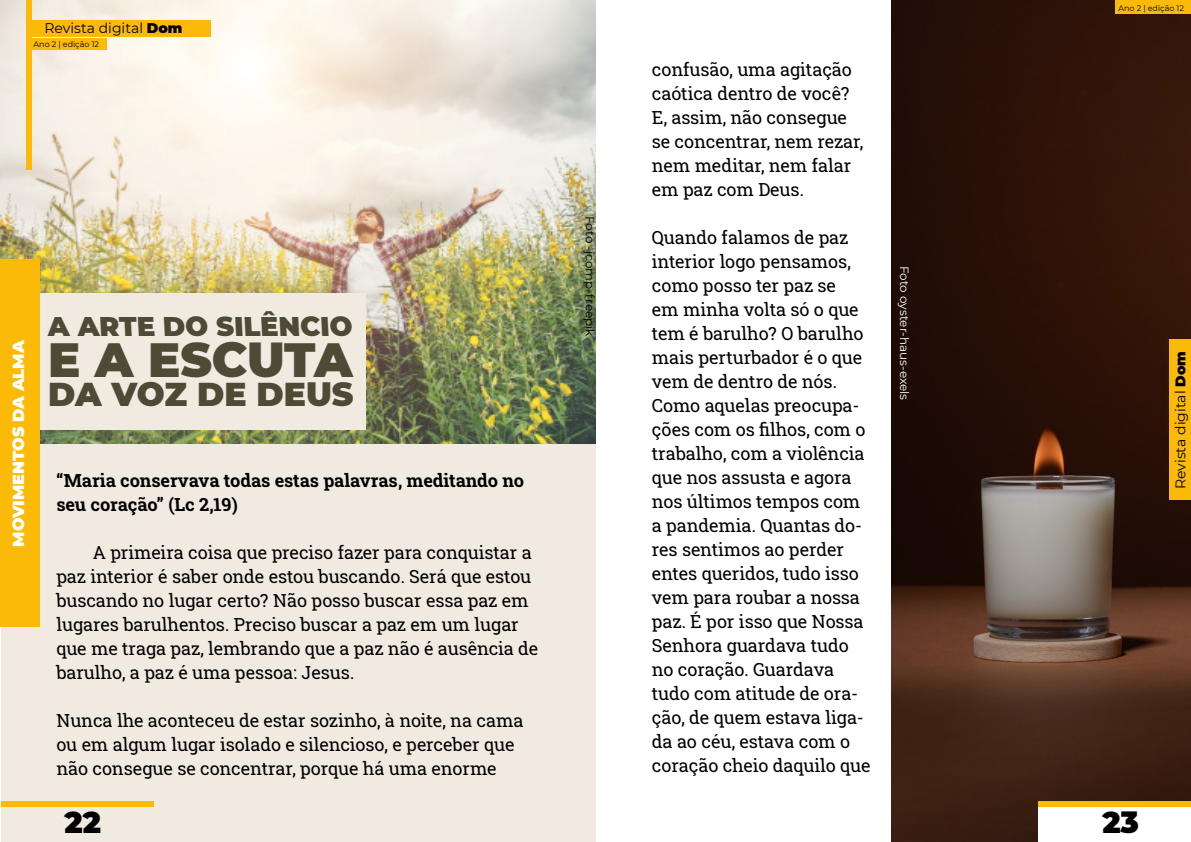
<style>
.page{position:relative;width:1191px;height:842px;background:#fff}
.page>*{position:absolute;margin:0;border:0;box-sizing:border-box;transform-origin:0 0}
.t1{font:900 48px "Montserrat";letter-spacing:-.01em;color:#4d4b36}
.t2{font:900 33px "Montserrat";color:#4d4b36}
.t3{font:900 30px "Montserrat";color:#000}
.t4{font:900 27px "Montserrat";color:#4d4b36}
.t5{font:18px/24px "Roboto Slab";color:#000}
.t6{font:700 18px/24px "Roboto Slab";color:#000}
.t7{font:900 16px "Montserrat";color:#fff}
.t8{font:14px "Montserrat";color:#000}
.t9{font:12px "Montserrat";color:#fff}
.t10{font:12px "Montserrat";color:#000}
.t11{font:8px "Montserrat";color:#000}
.s1{font-weight:900}
</style>
<div class="page">
<div style="left:1px;top:432px;width:595px;height:410px;background:#f1eae0"></div>
<img style="left:0;top:0;width:595px;height:443px">
<div style="left:1px;top:293px;width:364px;height:137px;background:#f1eae0"></div>
<img style="left:892px;top:0;width:299px;height:842px">
<div style="left:1038px;top:804px;width:153px;height:38px;background:#fff"></div>
<div style="left:30px;top:20px;width:181px;height:16px;background:#fbb908"></div>
<div style="left:32px;top:38px;width:75px;height:12px;background:#fbb908"></div>
<div style="left:1115px;top:0;width:76px;height:13px;background:#fbb908"></div>
<div style="left:27px;top:0;width:5px;height:170px;background:#fbb908"></div>
<div style="left:1px;top:801px;width:152px;height:6px;background:#fbb908"></div>
<div style="left:1038px;top:801px;width:153px;height:6px;background:#fbb908"></div>
<div style="left:1168px;top:339px;width:22px;height:161px;background:#fbb908"></div>
<div style="left:0;top:259px;width:40px;height:368px;background:#fbb908"></div>
<p class="t8" style="left:44px;top:18px;width:139px">Revista digital <span class="s1">Dom</span></p>
<p class="t11" style="left:34px;top:38px;width:67px">Ano 2 | edição 12</p>
<p class="t7" style="left:6px;top:547px;width:208px;rotate:-90deg">MOVIMENTOS DA ALMA</p>
<h3 class="t4" style="left:48px;top:306px;width:308px">A ARTE DO SILÊNCIO</h3>
<h1 class="t1" style="left:48px;top:324px;width:306px">E A ESCUTA</h1>
<h2 class="t2" style="left:48px;top:369px;width:307px">DA VOZ DE DEUS</h2>
<p class="t6" style="left:57px;top:468px;width:470px">“Maria conservava todas estas palavras, meditando no seu coração” (Lc 2,19)</p>
<p class="t5" style="left:57px;top:540px;width:485px;text-indent:36px">A primeira coisa que preciso fazer para conquistar a paz interior é saber onde estou buscando. Será que estou buscando no lugar certo? Não posso buscar essa paz em lugares barulhentos. Preciso buscar a paz em um lugar que me traga paz, lembrando que a paz não é ausência de barulho, a paz é uma pessoa: Jesus.</p>
<p class="t5" style="left:57px;top:708px;width:470px">Nunca lhe aconteceu de estar sozinho, à noite, na cama ou em algum lugar isolado e silencioso, e perceber que não consegue se concentrar, porque há uma enorme</p>
<p class="t10" style="left:598px;top:216px;width:122px;rotate:90deg">Foto -jcomp-freepik</p>
<p class="t5" style="left:652px;top:57px;width:214px">confusão, uma agitação caótica dentro de você?<br>E, assim, não consegue se concentrar, nem rezar, nem meditar, nem falar em paz com Deus.</p>
<p class="t5" style="left:652px;top:225px;width:221px">Quando falamos de paz interior logo pensamos, como posso ter paz se<br>em minha volta só o que tem é barulho? O barulho mais perturbador é o que vem de dentro de nós.<br>Como aquelas preocupa&shy;ções com os filhos, com o trabalho, com a violência que nos assusta e agora nos últimos tempos com a pandemia. Quantas do&shy;res sentimos ao perder entes queridos, tudo isso vem para roubar a nossa paz. É por isso que Nossa<br>Senhora guardava tudo no coração. Guardava tudo com atitude de ora&shy;ção, de quem estava liga&shy;da ao céu, estava com o coração cheio daquilo que</p>
<p class="t9" style="left:912px;top:266px;width:136px;rotate:90deg">Foto oyster-haus-exels</p>
<p class="t11" style="left:1118px;top:2px;width:67px">Ano 2 | edição 12</p>
<p class="t8" style="left:1170px;top:489px;width:139px;rotate:-90deg">Revista digital <span class="s1">Dom</span></p>
<h3 class="t3" style="left:64px;top:800px;width:38px">22</h3>
<h3 class="t3" style="left:1102px;top:800px;width:38px">23</h3>
</div>
